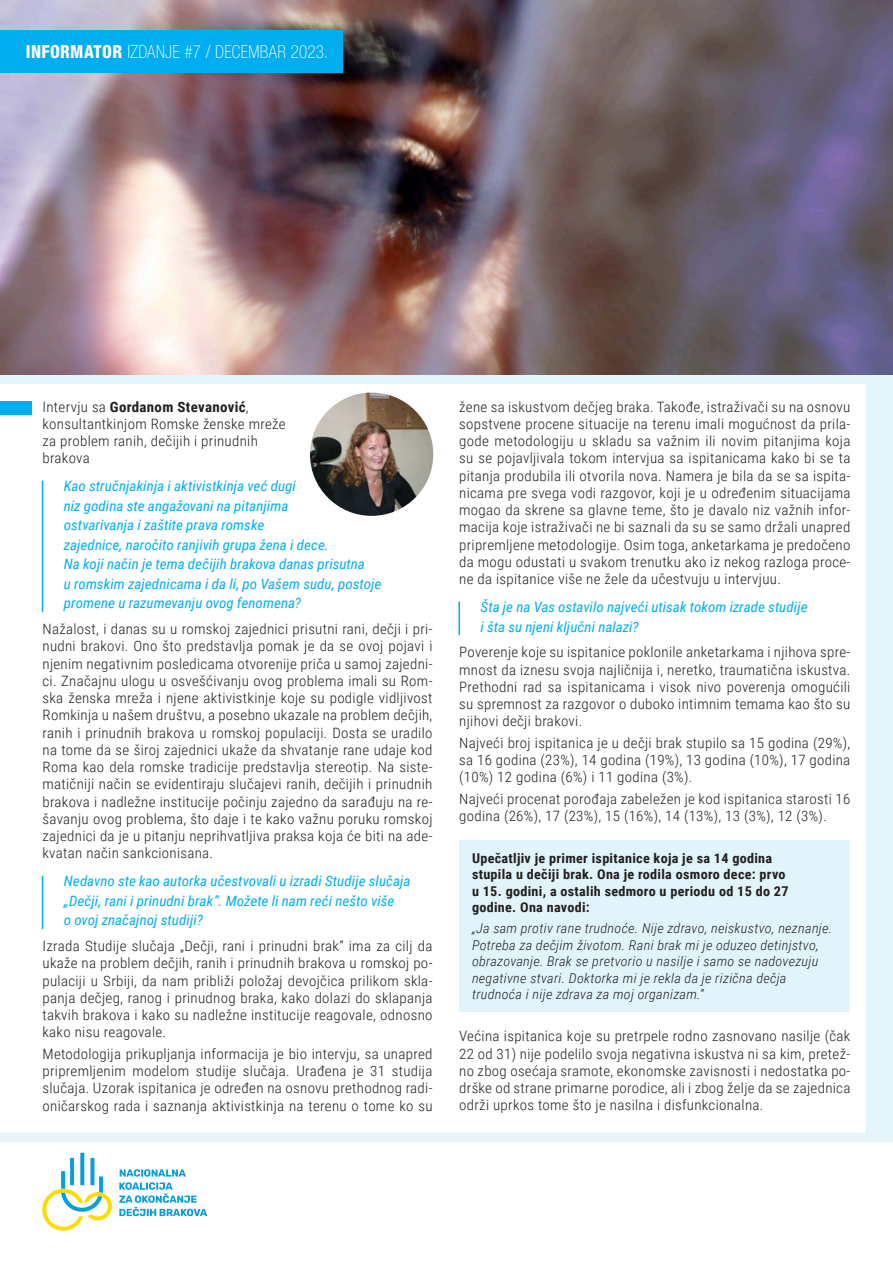
<style>
.page{position:relative;width:893px;height:1263px;background:#fff}
.page>*{position:absolute;margin:0;border:0;box-sizing:border-box;transform-origin:0 0}
.t1{font:100 condensed 18px "Helvetica Neue LT Pro";letter-spacing:.015em;color:#fff;scale:.95 1}
.List_Paragraph{font:300 14.25px/17.2px "Roboto Condensed";letter-spacing:.02em;color:#231f20;text-align:justify;scale:1.05 1}
.ANTRFILE_naglaseno{font:italic 14.25px/19.5px "Roboto Condensed";color:#00aeef;scale:1.05 1}
.t2{font:italic 300 13.5px/16.5px "Roboto Condensed";letter-spacing:.02em;color:#231f20;scale:1.05 1}
.t3{font:700 13.5px/16.5px "Roboto Condensed";letter-spacing:.02em;color:#231f20;scale:1.05 1}
.s1{font-weight:800}
.s2{font-weight:700}
</style>
<div class="page">
<div style="left:0;top:374px;width:893px;height:768px;background:#e5f5fc"></div>
<img style="left:0;top:0;width:893px;height:374px">
<div style="left:0;top:384px;width:865px;height:748px;background:#fff"></div>
<hr style="left:42px;top:481px;width:1px;height:131px;background:#00aeef">
<hr style="left:42px;top:876px;width:1px;height:53px;background:#00aeef">
<div style="left:0;top:401px;width:32px;height:13px;background:#00aeef"></div>
<div style="left:0;top:30px;width:342px;height:43px;background:#00aeef"></div>
<svg style="left:119px;top:1169px;width:88px;height:47px"></svg>
<svg style="left:42px;top:1152px;width:70px;height:79px"></svg>
<hr style="left:458px;top:601px;width:2px;height:34px;background:#00aeef">
<div style="left:459px;top:840px;width:391px;height:172px;background:#e1f4fc"></div>
<img style="left:310px;top:392px;width:123px;height:124px;border-radius:62px">
<p class="t1" style="left:26px;top:42px;width:319px"><span class="s1">INFORMATOR</span> IZDANJE #7 / DECEMBAR 2023.</p>
<p class="List_Paragraph" style="left:43px;top:397px;width:233px;text-align:left">Intervju sa <span class="s2">Gordanom Stevanović</span>, konsultantkinjom Romske ženske mreže za problem ranih, dečijih i prinudnih brakova</p>
<p class="ANTRFILE_naglaseno" style="left:64px;top:476px;width:304px">Kao stručnjakinja i aktivistkinja već dugi<br>niz godina ste angažovani na pitanjima<br>ostvarivanja i zaštite prava romske<br>zajednice, naročito ranjivih grupa žena i dece.<br>Na koji način je tema dečijih brakova danas prisutna<br>u romskim zajednicama i da li, po Vašem sudu, postoje promene u razumevanju ovog fenomena?</p>
<p class="List_Paragraph" style="left:43px;top:620px;width:373px">Nažalost, i danas su u romskoj zajednici prisutni rani, dečji i pri&shy;nudni brakovi. Ono što predstavlja pomak je da se ovoj pojavi i njenim negativnim posledicama otvorenije priča u samoj zajedni&shy;ci. Značajnu ulogu u osvešćivanju ovog problema imali su Rom&shy;ska ženska mreža i njene aktivistkinje koje su podigle vidljivost Romkinja u našem društvu, a posebno ukazale na problem dečjih, ranih i prinudnih brakova u romskoj populaciji. Dosta se uradilo na tome da se široj zajednici ukaže da shvatanje rane udaje kod Roma kao dela romske tradicije predstavlja stereotip. Na siste&shy;matičniji način se evidentiraju slučajevi ranih, dečijih i prinudnih brakova i nadležne institucije počinju zajedno da sarađuju na re&shy;šavanju ovog problema, što daje i te kako važnu poruku romskoj zajednici da je u pitanju neprihvatljiva praksa koja će biti na ade&shy;kvatan način sankcionisana.</p>
<p class="ANTRFILE_naglaseno" style="left:64px;top:871px;width:332px">Nedavno ste kao autorka učestvovali u izradi Studije slučaja „Dečji, rani i prinudni brak”. Možete li nam reći nešto više<br>o ovoj značajnoj studiji?</p>
<p class="List_Paragraph" style="left:43px;top:937px;width:373px">Izrada Studije slučaja „Dečji, rani i prinudni brak” ima za cilj da ukaže na problem dečjih, ranih i prinudnih brakova u romskoj po&shy;pulaciji u Srbiji, da nam približi položaj devojčica prilikom skla&shy;panja dečjeg, ranog i prinudnog braka, kako dolazi do sklapanja takvih brakova i kako su nadležne institucije reagovale, odnosno kako nisu reagovale.</p>
<p class="List_Paragraph" style="left:43px;top:1045px;width:373px">Metodologija prikupljanja informacija je bio intervju, sa unapred pripremljenim modelom studije slučaja. Urađena je 31 studija slučaja. Uzorak ispitanica je određen na osnovu prethodnog radi&shy;oničarskog rada i saznanja aktivistkinja na terenu o tome ko su</p>
<p class="List_Paragraph" style="left:459px;top:397px;width:374px">žene sa iskustvom dečjeg braka. Takođe, istraživači su na osnovu sopstvene procene situacije na terenu imali mogućnost da prila&shy;gode metodologiju u skladu sa važnim ili novim pitanjima koja su se pojavljivala tokom intervjua sa ispitanicama kako bi se ta pitanja produbila ili otvorila nova. Namera je bila da se sa ispita&shy;nicama pre svega vodi razgovor, koji je u određenim situacijama mogao da skrene sa glavne teme, što je davalo niz važnih infor&shy;macija koje istraživači ne bi saznali da su se samo držali unapred pripremljene metodologije. Osim toga, anketarkama je predočeno da mogu odustati u svakom trenutku ako iz nekog razloga proce&shy;ne da ispitanice više ne žele da učestvuju u intervjuu.</p>
<p class="ANTRFILE_naglaseno" style="left:480px;top:597px;width:313px">Šta je na Vas ostavilo najveći utisak tokom izrade studije i šta su njeni ključni nalazi?</p>
<p class="List_Paragraph" style="left:459px;top:643px;width:374px">Poverenje koje su ispitanice poklonile anketarkama i njihova spre&shy;mnost da iznesu svoja najličnija i, neretko, traumatična iskustva.<br>Prethodni rad sa ispitanicama i visok nivo poverenja omogućili su spremnost za razgovor o duboko intimnim temama kao što su njihovi dečji brakovi.</p>
<p class="List_Paragraph" style="left:459px;top:734px;width:374px">Najveći broj ispitanica je u dečji brak stupilo sa 15 godina (29%), sa 16 godina (23%), 14 godina (19%), 13 godina (10%), 17 godina (10%) 12 godina (6%) i 11 godina (3%).</p>
<p class="List_Paragraph" style="left:459px;top:790px;width:374px">Najveći procenat porođaja zabeležen je kod ispitanica starosti 16 godina (26%), 17 (23%), 15 (16%), 14 (13%), 13 (3%), 12 (3%).</p>
<p class="t3" style="left:472px;top:849px;width:303px">Upečatljiv je primer ispitanice koja je sa 14 godina stupila u dečiji brak. Ona je rodila osmoro dece: prvo u 15. godini, a ostalih sedmoro u periodu od 15 do 27 godine. Ona navodi:</p>
<p class="t2" style="left:472px;top:919px;width:345px">„Ja sam protiv rane trudnoće. Nije zdravo, neiskustvo, neznanje.<br>Potreba za dečjim životom. Rani brak mi je oduzeo detinjstvo, obrazovanje. Brak se pretvorio u nasilje i samo se nadovezuju negativne stvari. Doktorka mi je rekla da je rizična dečja trudnoća i nije zdrava za moj organizam.”</p>
<p class="List_Paragraph" style="left:459px;top:1027px;width:374px">Većina ispitanica koje su pretrpele rodno zasnovano nasilje (čak 22 od 31) nije podelilo svoja negativna iskustva ni sa kim, pretež&shy;no zbog osećaja sramote, ekonomske zavisnosti i nedostatka po&shy;drške od strane primarne porodice, ali i zbog želje da se zajednica održi uprkos tome što je nasilna i disfunkcionalna.</p>
</div>
